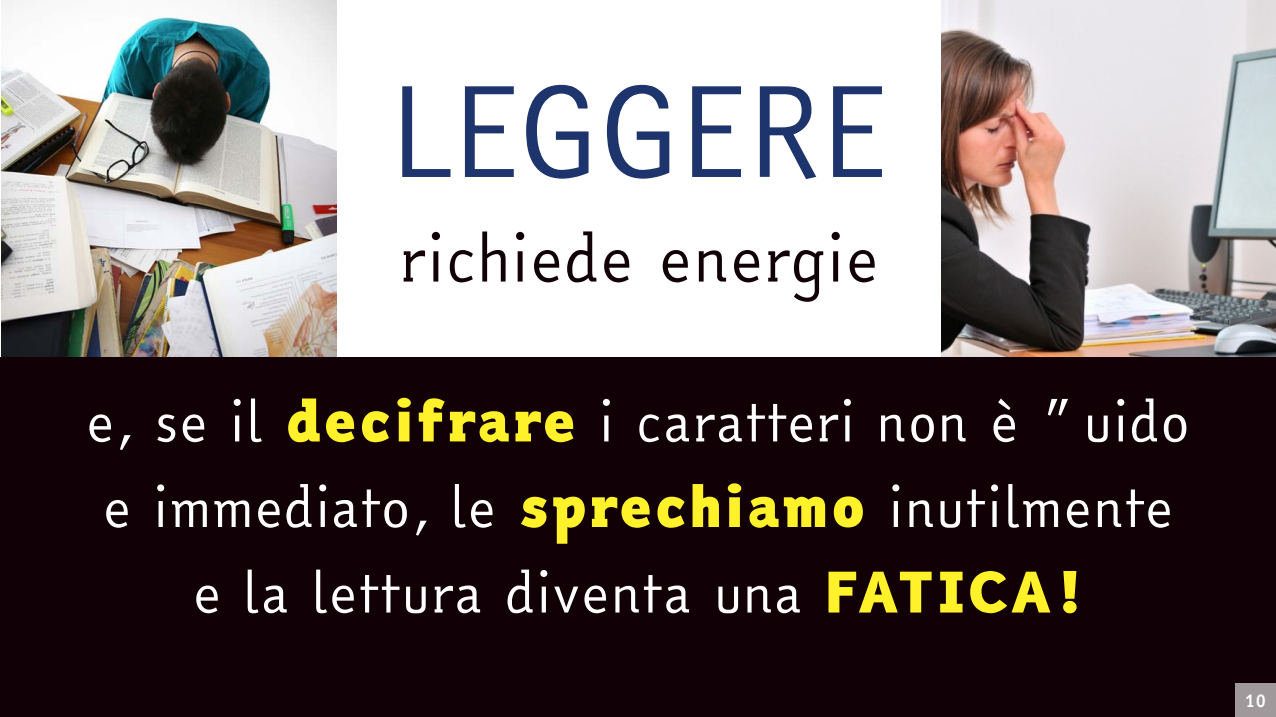
<style>
.page{position:relative;width:1276px;height:717px;background:#fff}
.page>*{position:absolute;margin:0;border:0;box-sizing:border-box;transform-origin:0 0}
.t1{font:120px "Easy Reading PRO";letter-spacing:.01em;color:#1d346c}
.t2{font:63px "Easy Reading PRO";color:#110005}
.t3{font:54px/85.5px "Easy Reading PRO";color:#fff;text-align:center}
.t4{font:700 18px "Easy Reading PRO";color:#fff}
.s1{font-family:"Easy Reading PROXB";font-weight:900;color:#fff12a}
</style>
<div class="page">
<img style="left:2px;top:0;width:334px;height:357px">
<img style="left:941px;top:0;width:335px;height:357px">
<div style="left:0;top:357px;width:1276px;height:359px;background:#110005"></div>
<div style="left:1235px;top:683px;width:41px;height:33px;background:#a0999b"></div>
<h1 class="t1" style="left:391px;top:82px;width:497px">LEGGERE</h1>
<p class="t2" style="left:399px;top:231px;width:481px">richiede energie</p>
<p class="t3" style="left:86px;top:386px;width:1106px">e, se il <span class="s1">decifrare</span> i caratteri non è fluido e immediato, le <span class="s1">sprechiamo</span> inutilmente e la lettura diventa una <span class="s1">FATICA!</span></p>
<p class="t4" style="left:1244px;top:692px;width:24px">10</p>
</div>
